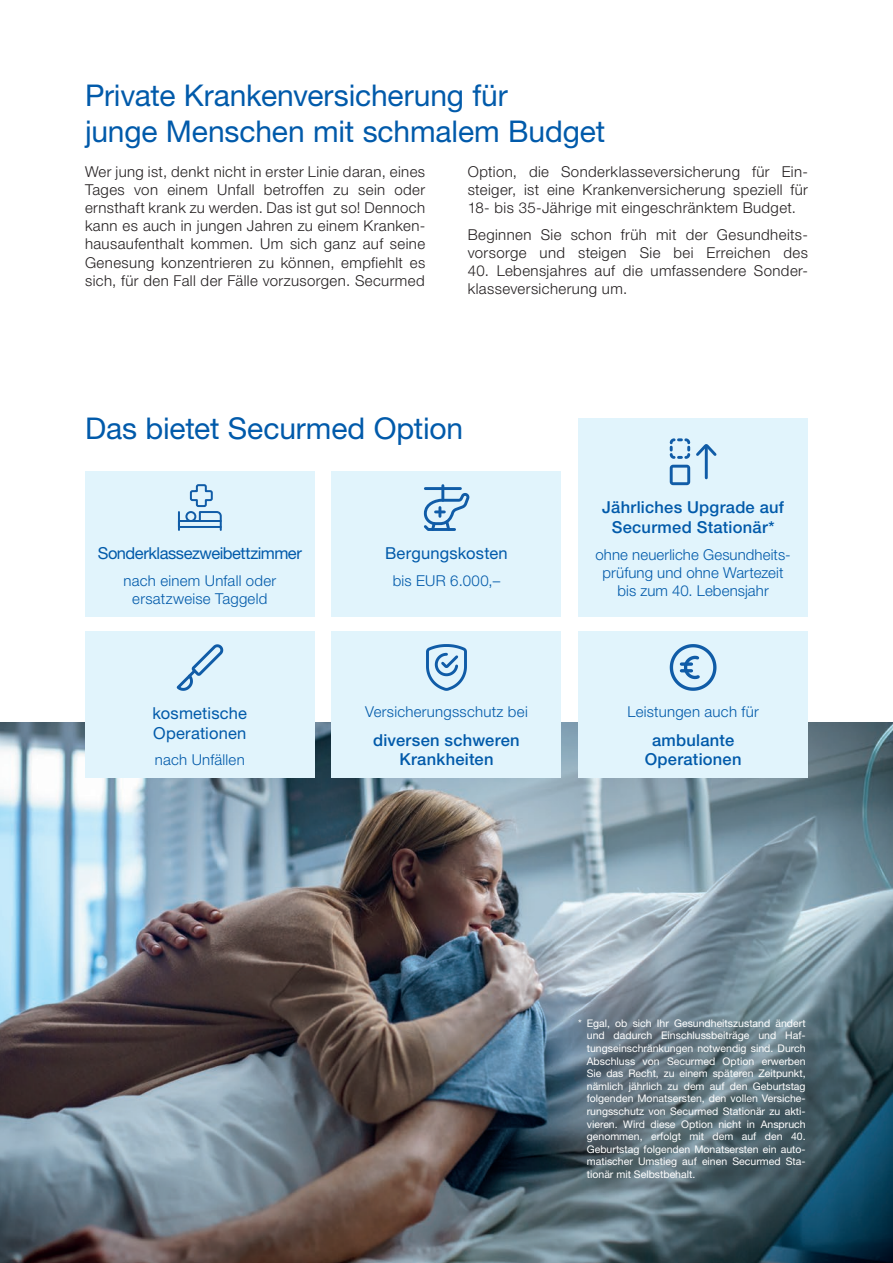
<style>
.page{position:relative;width:893px;height:1263px;background:#fff}
.page>*{position:absolute;margin:0;border:0;box-sizing:border-box;transform-origin:0 0}
.t1{font:30px/36px "Helvetica Neue LT Pro";letter-spacing:-.005em;color:#015aaa}
.t2{font:500 16.5px/19.8px "Helvetica Neue LT Pro";letter-spacing:.015em;color:#015aaa;text-align:center}
.t3{font:16.5px/19.8px "Helvetica Neue LT Pro";letter-spacing:.005em;color:#015aaa}
.t4{font:16.5px "Helvetica Neue LT Pro";letter-spacing:-.03em;color:#015aaa}
.t5{font:300 15px/18px "Helvetica Neue LT Pro";letter-spacing:.025em;color:#231f20;text-align:justify}
.t6{font:300 15px/18px "Helvetica Neue LT Pro";letter-spacing:.015em;color:#015aaa;text-align:center}
.t7{font:10.5px/12.6px "Helvetica Neue LT Pro";color:#fff;text-align:justify}
</style>
<div class="page">
<img style="left:0;top:722px;width:893px;height:541px">
<div style="left:85px;top:471px;width:230px;height:145px;background:#e1f4fc"></div>
<div style="left:185px;top:511px;width:11px;height:11px;border:2px solid #105ca7;border-radius:50%"></div>
<div style="left:178px;top:520px;width:44px;height:8px;border:2px solid #105ca7"></div>
<svg style="left:178px;top:512px;width:2px;height:18px"></svg>
<svg style="left:189px;top:484px;width:33px;height:46px"></svg>
<div style="left:332px;top:631px;width:229px;height:147px;background:#e1f4fc"></div>
<svg style="left:426px;top:644px;width:41px;height:47px"></svg>
<div style="left:85px;top:631px;width:230px;height:147px;background:#e1f4fc"></div>
<svg style="left:176px;top:644px;width:47px;height:47px"></svg>
<div style="left:578px;top:631px;width:230px;height:147px;background:#e1f4fc"></div>
<svg style="left:670px;top:644px;width:46px;height:47px"></svg>
<div style="left:332px;top:471px;width:229px;height:145px;background:#e1f4fc"></div>
<svg style="left:423px;top:484px;width:47px;height:47px"></svg>
<div style="left:578px;top:418px;width:230px;height:198px;background:#e1f4fc"></div>
<svg style="left:670px;top:438px;width:46px;height:47px"></svg>
<div style="left:582px;top:1021px;width:241px;height:175px;background:#231f20;opacity:.75"></div>
<h1 class="t1" style="left:85px;top:77px;width:522px">Private Krankenversicherung für<br>junge Menschen mit schmalem Budget</h1>
<p class="t5" style="left:85px;top:163px;width:342px">Wer jung ist, denkt nicht in erster Linie daran, eines Tages von einem Unfall betroffen zu sein oder ernsthaft krank zu werden. Das ist gut so! Dennoch kann es auch in jungen Jahren zu einem Kranken&shy;hausaufenthalt kommen. Um sich ganz auf seine Genesung konzentrieren zu können, empfiehlt es sich, für den Fall der Fälle vorzusorgen. Securmed</p>
<p class="t5" style="left:468px;top:163px;width:342px">Option, die Sonderklasseversicherung für Ein&shy;steiger, ist eine Krankenversicherung speziell für 18- bis 35-Jährige mit eingeschränktem Budget.</p>
<p class="t5" style="left:468px;top:225px;width:342px">Beginnen Sie schon früh mit der Gesundheits&shy;vorsorge und steigen Sie bei Erreichen des</p>
<p class="t5" style="left:468px;top:261px;width:342px">40. Lebensjahres auf die umfassendere Sonder&shy;klasseversicherung um.</p>
<h1 class="t1" style="left:85px;top:410px;width:380px">Das bietet Securmed Option</h1>
<p class="t4" style="left:98px;top:543px;width:206px">Sonderklassezweibettzimmer</p>
<p class="t6" style="left:123px;top:571px;width:154px">nach einem Unfall oder ersatzweise Taggeld</p>
<p class="t3" style="left:153px;top:703px;width:96px">kosmetische<br>Operationen</p>
<p class="t6" style="left:155px;top:751px;width:91px">nach Unfällen</p>
<p class="t3" style="left:385px;top:543px;width:124px">Bergungskosten</p>
<p class="t6" style="left:393px;top:571px;width:109px">bis EUR 6.000,–</p>
<p class="t6" style="left:365px;top:703px;width:164px">Versicherungsschutz bei</p>
<p class="t2" style="left:373px;top:730px;width:148px">diversen schweren<br>Krankheiten</p>
<p class="t2" style="left:602px;top:497px;width:183px">Jährliches Upgrade auf<br>Securmed Stationär*</p>
<p class="t6" style="left:595px;top:545px;width:197px">ohne neuerliche Gesundheits&shy;prüfung und ohne Wartezeit bis zum 40. Lebensjahr</p>
<p class="t6" style="left:627px;top:703px;width:133px">Leistungen auch für</p>
<p class="t2" style="left:645px;top:730px;width:98px">ambulante<br>Operationen</p>
<p class="t7" style="left:587px;top:1016px;width:220px;text-indent:-9px">* Egal, ob sich Ihr Gesundheitszustand ändert und dadurch Einschlussbeiträge und Haf&shy;tungseinschränkungen notwendig sind. Durch Abschluss von Securmed Option erwerben Sie das Recht, zu einem späteren Zeitpunkt, nämlich jährlich zu dem auf den Geburtstag folgenden Monatsersten, den vollen Versiche&shy;rungsschutz von Securmed Stationär zu akti&shy;vieren. Wird diese Option nicht in Anspruch genommen, erfolgt mit dem auf den 40.<br>Geburtstag folgenden Monatsersten ein auto&shy;matischer Umstieg auf einen Securmed Sta&shy;tionär mit Selbstbehalt.</p>
</div>
